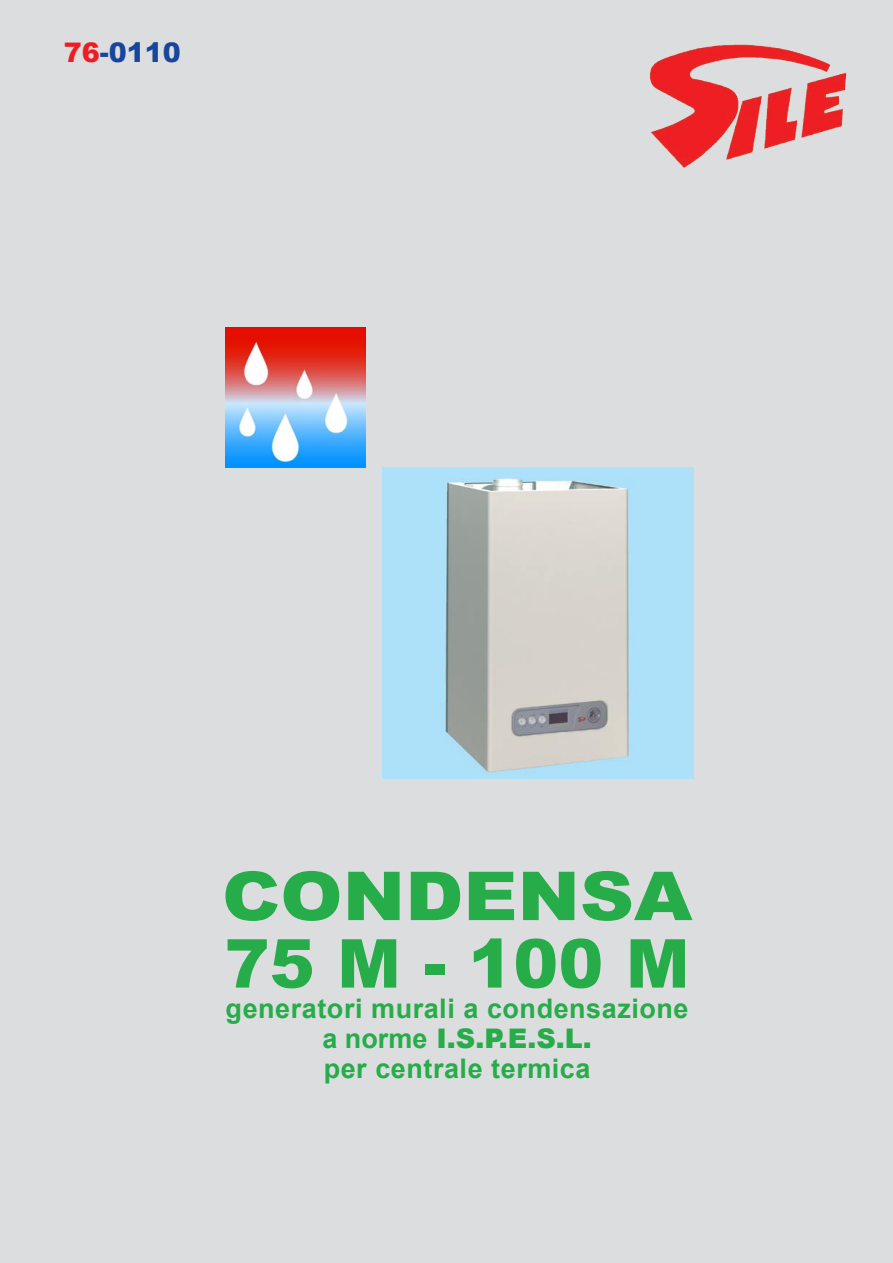
<style>
.page{position:relative;width:893px;height:1263px;background:#dcdddf}
.page>*{position:absolute;margin:0;border:0;box-sizing:border-box;transform-origin:0 0}
.t1{font:900 67.5px "Arial";color:#27ac4a;scale:1.11 1}
.t2{font:900 67.5px "Arial";color:#27ac4a}
.t3{font:700 27px "Arial";letter-spacing:.02em;color:#27ac4a}
.t4{font:900 27px "Arial";color:#27ac4a}
.t5{font:900 27px "Arial";color:#18469d}
.s1{color:#ee1d23}
.s2{font-weight:700}
</style>
<div class="page">
<img style="left:383px;top:468px;width:310px;height:310px">
<img style="left:225px;top:327px;width:141px;height:141px">
<img style="left:649px;top:44px;width:198px;height:124px">
<p class="t5" style="left:64px;top:33px;width:119px"><span class="s1">76</span>-0110</p>
<p class="t1" style="left:222px;top:847px;width:425px">CONDENSA</p>
<p class="t2" style="left:225px;top:914px;width:466px">75 M - 100 M</p>
<p class="t3" style="left:226px;top:990px;width:464px">generatori murali a condensazione</p>
<p class="t4" style="left:322px;top:1018px;width:271px"><span class="s2">a norme</span> I.S.P.E.S.L.</p>
<p class="t3" style="left:324px;top:1050px;width:268px">per centrale termica</p>
</div>
